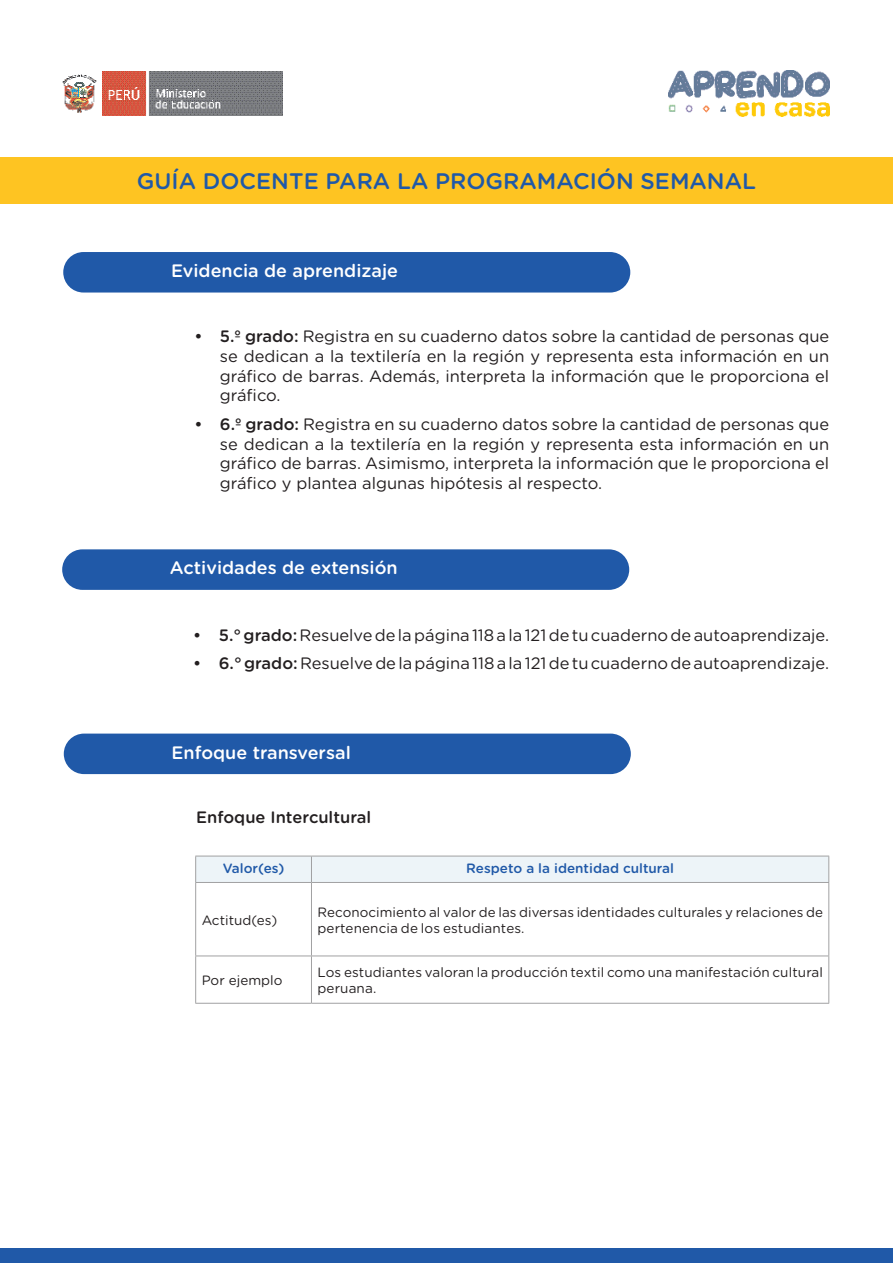
<style>
.page{position:relative;width:893px;height:1263px;background:#fff}
.page>*{position:absolute;margin:0;border:0;box-sizing:border-box;transform-origin:0 0}
.t1{font:500 22.5px "Gotham Rounded";color:#2059a8}
.t2{font:500 18px "Gotham Rounded";color:#fff}
.t3{font:16.5px/19.8px "Gotham Rounded";color:#231f20;text-align:justify}
.t4{font:500 16.5px "Gotham Rounded";color:#231f20}
.t5{font:13.5px/16.2px "Gotham Rounded";letter-spacing:.005em;color:#231f20}
.t6{font:500 13.5px "Gotham Rounded";color:#2059a8}
.s1{font-weight:500}
</style>
<div class="page">
<div style="left:0;top:1248px;width:893px;height:15px;background:#2059a8"></div>
<img style="left:62px;top:71px;width:220px;height:45px">
<img style="left:668px;top:70px;width:161px;height:47px">
<div style="left:0;top:157px;width:893px;height:47px;background:#fec422"></div>
<div style="left:64px;top:734px;width:567px;height:40px;background:#2059a8;border-radius:20px"></div>
<div style="left:195px;top:856px;width:634px;height:26px;background:#edf4f8"></div>
<hr style="left:195px;top:882px;width:116px;height:1px;background:#a1a1a2">
<hr style="left:195px;top:883px;width:1px;height:72px;background:#a1a1a2">
<hr style="left:311px;top:882px;width:518px;height:1px;background:#a1a1a2">
<hr style="left:311px;top:883px;width:1px;height:72px;background:#a1a1a2">
<hr style="left:828px;top:883px;width:1px;height:72px;background:#a1a1a2">
<hr style="left:195px;top:955px;width:116px;height:1px;background:#a1a1a2">
<hr style="left:195px;top:956px;width:1px;height:47px;background:#a1a1a2">
<hr style="left:195px;top:1003px;width:116px;height:1px;background:#a1a1a2">
<hr style="left:311px;top:955px;width:518px;height:1px;background:#a1a1a2">
<hr style="left:311px;top:956px;width:1px;height:47px;background:#a1a1a2">
<hr style="left:311px;top:1003px;width:518px;height:1px;background:#a1a1a2">
<hr style="left:828px;top:956px;width:1px;height:47px;background:#a1a1a2">
<div style="left:62px;top:549px;width:567px;height:41px;background:#2059a8;border-radius:20px"></div>
<div style="left:63px;top:252px;width:567px;height:40px;background:#2059a8;border-radius:20px"></div>
<h1 class="t1" style="left:137px;top:168px;width:621px">GUÍA DOCENTE PARA LA PROGRAMACIÓN SEMANAL</h1>
<p class="t2" style="left:171px;top:260px;width:229px">Evidencia de aprendizaje</p>
<p class="t3" style="left:220px;top:327px;width:611px;text-indent:-26px"><span class="s1">• 5.º grado:</span> Registra en su cuaderno datos sobre la cantidad de personas que se dedican a la textilería en la región y representa esta información en un gráfico de barras. Además, interpreta la información que le proporciona el gráfico.</p>
<p class="t3" style="left:220px;top:415px;width:611px;text-indent:-26px"><span class="s1">• 6.º grado:</span> Registra en su cuaderno datos sobre la cantidad de personas que se dedican a la textilería en la región y representa esta información en un gráfico de barras. Asimismo, interpreta la información que le proporciona el gráfico y plantea algunas hipótesis al respecto.</p>
<p class="t2" style="left:170px;top:558px;width:229px">Actividades de extensión</p>
<p class="t3" style="left:193px;top:626px;width:637px"><span class="s1">• 5.° grado:</span> Resuelve de la página 118 a la 121 de tu cuaderno de autoaprendizaje.</p>
<p class="t3" style="left:193px;top:654px;width:637px"><span class="s1">• 6.° grado:</span> Resuelve de la página 118 a la 121 de tu cuaderno de autoaprendizaje.</p>
<p class="t2" style="left:172px;top:742px;width:181px">Enfoque transversal</p>
<p class="t4" style="left:196px;top:808px;width:177px">Enfoque Intercultural</p>
<p class="t6" style="left:223px;top:860px;width:63px">Valor(es)</p>
<p class="t6" style="left:466px;top:860px;width:209px">Respeto a la identidad cultural</p>
<p class="t5" style="left:202px;top:912px;width:77px">Actitud(es)</p>
<p class="t5" style="left:317px;top:904px;width:507px">Reconocimiento al valor de las diversas identidades culturales y relaciones de pertenencia de los estudiantes.</p>
<p class="t5" style="left:202px;top:973px;width:82px">Por ejemplo</p>
<p class="t5" style="left:317px;top:965px;width:507px">Los estudiantes valoran la producción textil como una manifestación cultural peruana.</p>
</div>
